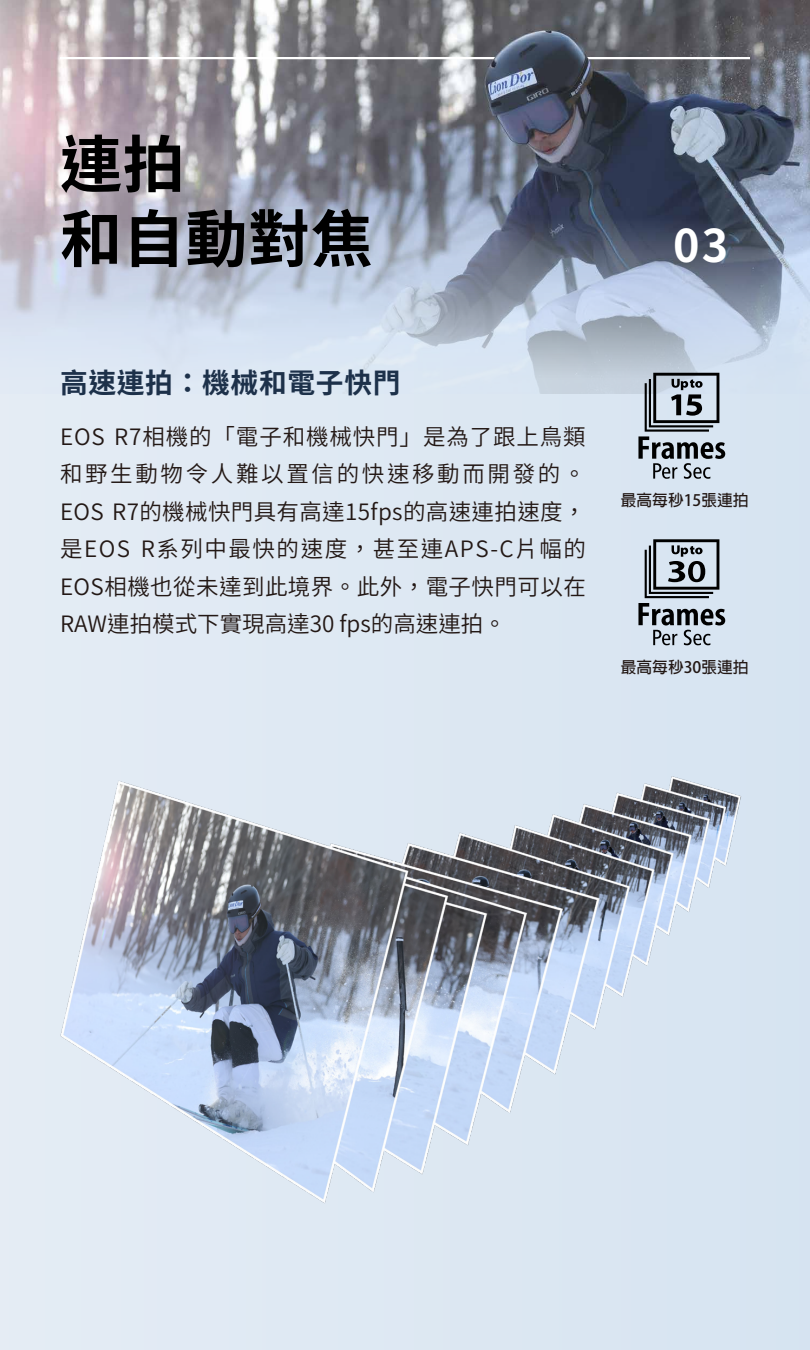
<style>
.page{position:relative;width:810px;height:1350px;background:#dee8f3}
.page>*{position:absolute;margin:0;border:0;box-sizing:border-box;transform-origin:0 0}
.t1{font:700 62.18px/74.6px "Source Han Sans TW";letter-spacing:.01em;color:#000}
.t2{font:700 45px "Source Han Sans TW";color:#fff}
.t3{font:700 27.75px "Source Han Sans TW";letter-spacing:.025em;color:#1d314a}
.t4{font:22.5px/37.5px "Source Han Sans TW";letter-spacing:.01em;color:#231815;text-align:justify}
.t5{font:700 15.75px "Adobe Fan Heiti Std";color:#231815}
</style>
<div class="page">
<img style="left:0;top:0;width:810px;height:394px">
<svg style="left:19px;top:97px;width:539px;height:210px;background:#a0a2b0"></svg>
<img style="left:60px;top:776px;width:682px;height:427px">
<svg style="left:638px;top:373px;width:87px;height:106px"></svg>
<svg style="left:638px;top:539px;width:87px;height:106px"></svg>
<svg style="left:60px;top:57px;width:435px;height:2px"></svg>
<svg style="left:587px;top:57px;width:163px;height:2px"></svg>
<h1 class="t1" style="left:60px;top:128px;width:314px">連拍<br>和自動對焦</h1>
<h2 class="t2" style="left:673px;top:220px;width:56px">03</h2>
<p class="t3" style="left:60px;top:367px;width:342px">高速連拍：機械和電子快門</p>
<p class="t4" style="left:60px;top:418px;width:527px">EOS R7相機的「電子和機械快門」是為了跟上鳥類和野生動物令人難以置信的快速移動而開發的。EOS R7的機械快門具有高達15fps的高速連拍速度，是EOS R系列中最快的速度，甚至連APS-C片幅的EOS相機也從未達到此境界。此外，電子快門可以在RAW連拍模式下實現高達30 fps的高速連拍。</p>
<p class="t5" style="left:621px;top:491px;width:129px">最高每秒15張連拍</p>
<p class="t5" style="left:621px;top:658px;width:129px">最高每秒30張連拍</p>
</div>
